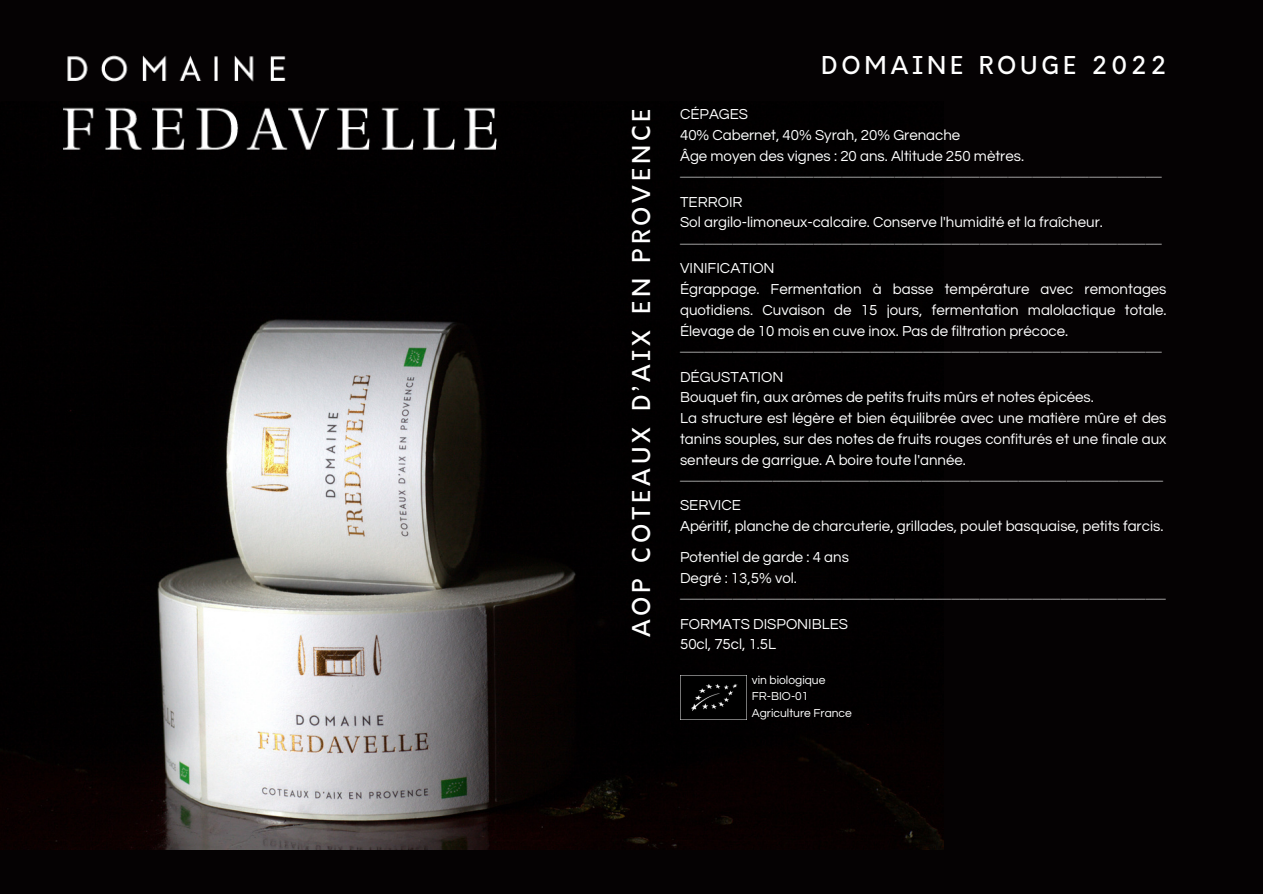
<style>
.page{position:relative;width:1263px;height:894px;background:#fff}
.page>*{position:absolute;margin:0;border:0;box-sizing:border-box;transform-origin:0 0}
.t1{font:600 24px "Amicale";letter-spacing:.16em;color:#fff}
.t2{font:15px/20.7px "Questrial";color:#fff;text-align:justify}
.t3{font:12px "Questrial";color:#fff}
.t4{font:9px "Open Sans";color:#fff}
</style>
<div class="page">
<div style="left:0;top:0;width:1263px;height:893px;background:#050203"></div>
<img style="left:0;top:319px;width:943px;height:530px">
<img style="left:63px;top:55px;width:434px;height:95px">
<img style="left:680px;top:675px;width:66px;height:44px">
<p class="t1" style="left:632px;top:637px;width:530px;rotate:-90deg">AOP COTEAUX D’AIX EN PROVENCE</p>
<p class="t1" style="left:821px;top:56px;width:347px">DOMAINE ROUGE 2022</p>
<p class="t2" style="left:680px;top:104px;width:70px">CÉPAGES</p>
<p class="t2" style="left:680px;top:125px;width:282px">40% Cabernet, 40% Syrah, 20% Grenache</p>
<p class="t2" style="left:680px;top:146px;width:346px">Âge moyen des vignes : 20 ans. Altitude 250 mètres.</p>
<p class="t4" style="left:680px;top:166px;width:483px">_______________________________________________________________________________________________________________________</p>
<p class="t2" style="left:680px;top:192px;width:64px">TERROIR</p>
<p class="t2" style="left:680px;top:212px;width:424px">Sol argilo-limoneux-calcaire. Conserve l'humidité et la fraîcheur.</p>
<p class="t4" style="left:680px;top:233px;width:483px">_______________________________________________________________________________________________________________________</p>
<p class="t2" style="left:680px;top:258px;width:96px">VINIFICATION</p>
<p class="t2" style="left:680px;top:279px;width:488px">Égrappage. Fermentation à basse température avec remontages quotidiens. Cuvaison de 15 jours, fermentation malolactique totale.<br>Élevage de 10 mois en cuve inox. Pas de filtration précoce.</p>
<p class="t4" style="left:680px;top:341px;width:483px">_______________________________________________________________________________________________________________________</p>
<p class="t2" style="left:680px;top:366px;width:105px">DÉGUSTATION</p>
<p class="t2" style="left:680px;top:387px;width:415px">Bouquet fin, aux arômes de petits fruits mûrs et notes épicées.</p>
<p class="t2" style="left:680px;top:408px;width:488px">La structure est légère et bien équilibrée avec une matière mûre et des tanins souples, sur des notes de fruits rouges confiturés et une finale aux senteurs de garrigue. A boire toute l'année.</p>
<p class="t4" style="left:680px;top:470px;width:485px">________________________________________________________________________________________________________________________</p>
<p class="t2" style="left:680px;top:495px;width:62px">SERVICE</p>
<p class="t2" style="left:680px;top:516px;width:485px">Apéritif, planche de charcuterie, grillades, poulet basquaise, petits farcis.</p>
<p class="t2" style="left:680px;top:547px;width:170px">Potentiel de garde : 4 ans</p>
<p class="t2" style="left:680px;top:567px;width:118px">Degré : 13,5% vol.</p>
<p class="t4" style="left:680px;top:588px;width:487px">________________________________________________________________________________________________________________________</p>
<p class="t2" style="left:680px;top:613px;width:170px">FORMATS DISPONIBLES</p>
<p class="t2" style="left:680px;top:634px;width:98px">50cl, 75cl, 1.5L</p>
<p class="t3" style="left:752px;top:674px;width:75px">vin biologique</p>
<p class="t3" style="left:752px;top:690px;width:58px">FR-BIO-01</p>
<p class="t3" style="left:752px;top:707px;width:102px">Agriculture France</p>
</div>
